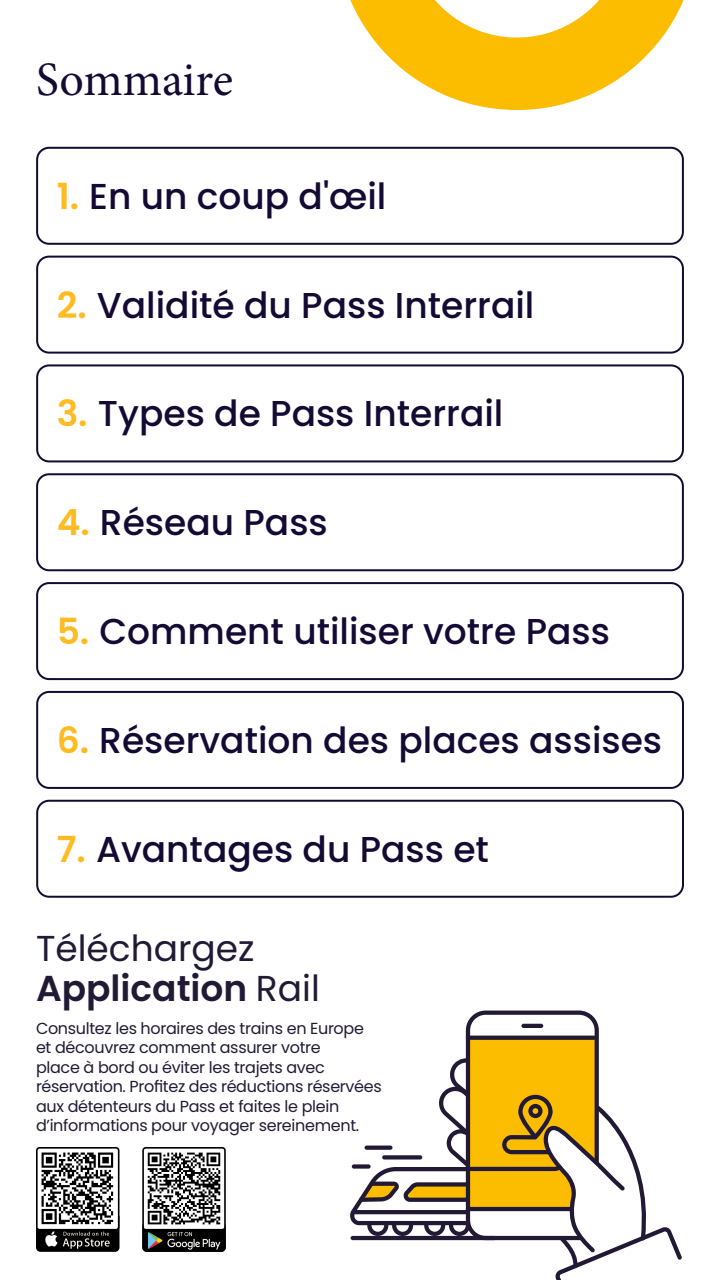
<style>
.page{position:relative;width:720px;height:1280px;background:#fff}
.page>*{position:absolute;margin:0;border:0;box-sizing:border-box;transform-origin:0 0}
.t1{font:48px "Minion Pro";letter-spacing:-.005em;color:#140a33}
.t2{font:500 36px "Poppins";color:#140a33}
.t3{font:36px/40.5px "Poppins";color:#221a34}
.t4{font:16px/19.5px "Poppins";letter-spacing:-.02em;color:#221a34}
.s1{font-weight:600;color:#febc22}
.s2{font-weight:600}
</style>
<div class="page">
<div style="left:36px;top:147px;width:648px;height:98px;border:2px solid #140a33;border-radius:12px"></div>
<div style="left:36px;top:582px;width:648px;height:98px;border:2px solid #140a33;border-radius:12px"></div>
<div style="left:36px;top:256px;width:648px;height:98px;border:2px solid #140a33;border-radius:12px"></div>
<div style="left:36px;top:364px;width:648px;height:98px;border:2px solid #140a33;border-radius:12px"></div>
<div style="left:36px;top:473px;width:648px;height:98px;border:2px solid #140a33;border-radius:12px"></div>
<div style="left:36px;top:691px;width:648px;height:98px;border:2px solid #140a33;border-radius:12px"></div>
<div style="left:36px;top:800px;width:648px;height:98px;border:2px solid #140a33;border-radius:12px"></div>
<svg style="left:350px;top:1011px;width:332px;height:269px"></svg>
<svg style="left:365px;top:1146px;width:28px;height:4px"></svg>
<div style="left:382px;top:1155px;width:40px;height:5px;background:#221a34;border-radius:2px"></div>
<div style="left:352px;top:1164px;width:19px;height:5px;background:#221a34;border-radius:2px"></div>
<svg style="left:350px;top:0;width:334px;height:110px;fill:#fcbc00"></svg>
<img style="left:142px;top:1230px;width:84px;height:22px">
<div style="left:36px;top:1213px;width:84px;height:39px;background:#000;border-radius:4px"></div>
<img style="left:45px;top:1231px;width:65px;height:18px">
<img style="left:39px;top:1152px;width:78px;height:76px">
<div style="left:36px;top:1147px;width:84px;height:84px;border:2px solid #000;border-radius:3px"></div>
<svg style="left:143px;top:1148px;width:82px;height:82px"></svg>
<div style="left:142px;top:1147px;width:84px;height:84px;border:2px solid #000;border-radius:3px"></div>
<h1 class="t1" style="left:36px;top:47px;width:198px">Sommaire</h1>
<h2 class="t2" style="left:57px;top:175px;width:331px"><span class="s1">1.</span> En un coup d'œil</h2>
<h2 class="t2" style="left:57px;top:284px;width:479px"><span class="s1">2.</span> Validité du Pass Interrail</h2>
<h2 class="t2" style="left:57px;top:393px;width:448px"><span class="s1">3.</span> Types de Pass Interrail</h2>
<h2 class="t2" style="left:57px;top:502px;width:273px"><span class="s1">4.</span> Réseau Pass</h2>
<h2 class="t2" style="left:57px;top:611px;width:555px"><span class="s1">5.</span> Comment utiliser votre Pass</h2>
<h2 class="t2" style="left:57px;top:719px;width:607px"><span class="s1">6.</span> Réservation des places assises</h2>
<h2 class="t2" style="left:57px;top:828px;width:434px"><span class="s1">7.</span> Avantages du Pass et</h2>
<h2 class="t3" style="left:36px;top:928px;width:285px">Téléchargez<br><span class="s2">Application</span> Rail</h2>
<p class="t4" style="left:36px;top:1018px;width:347px">Consultez les horaires des trains en Europe et découvrez comment assurer votre<br>place à bord ou éviter les trajets avec réservation. Profitez des réductions réservées aux détenteurs du Pass et faites le plein d’informations pour voyager sereinement.</p>
</div>
